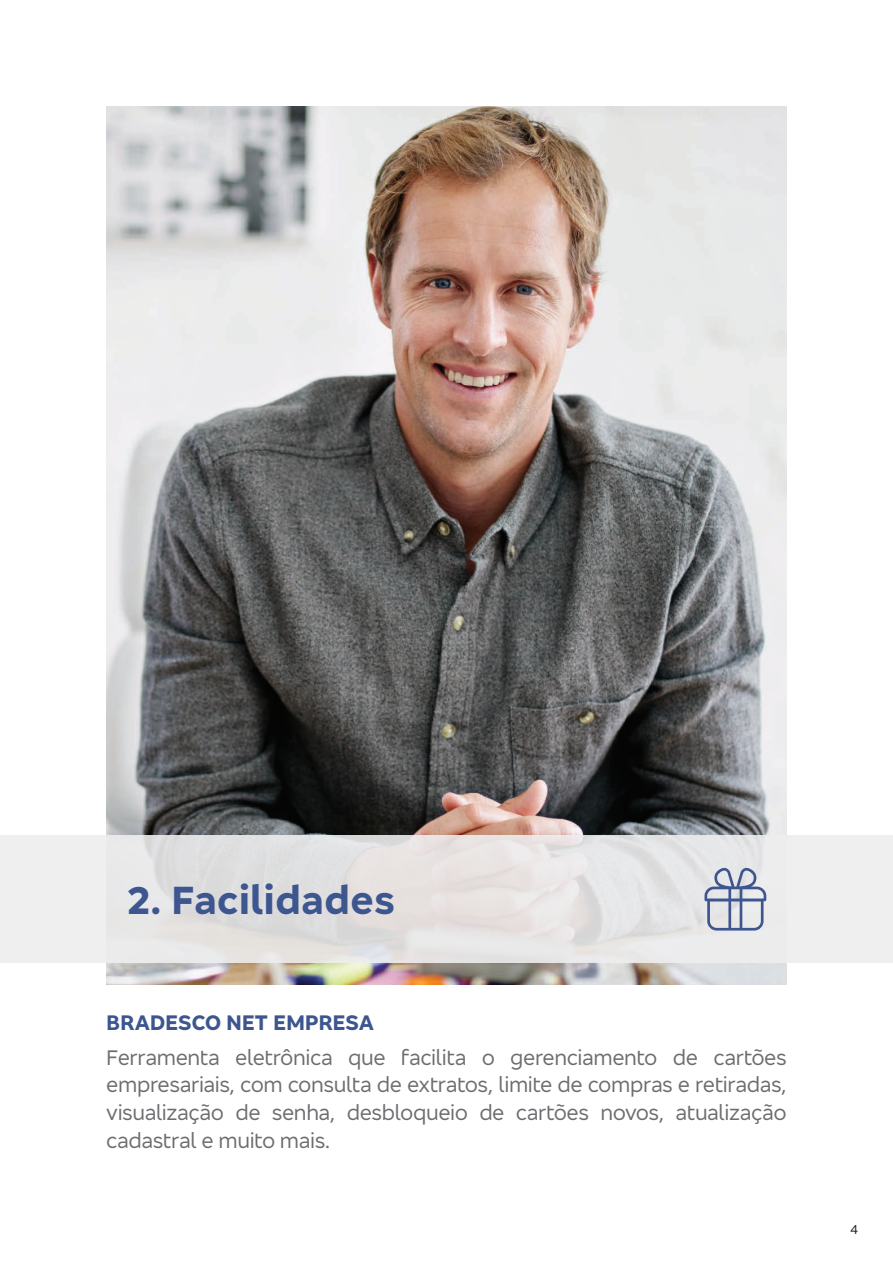
<style>
.page{position:relative;width:893px;height:1263px;background:#fff}
.page>*{position:absolute;margin:0;border:0;box-sizing:border-box;transform-origin:0 0}
.t1{font:700 40.5px "Bradesco Sans";color:#3d568f}
.t2{font:21.75px/27.8px "Bradesco Sans";letter-spacing:-.02em;color:#6c6d70;text-align:justify}
.t3{font:700 21.75px "Bradesco Sans";letter-spacing:-.01em;color:#3d568f}
.t4{font:13.5px "Bradesco Sans";color:#231f20}
</style>
<div class="page">
<img style="left:106px;top:106px;width:681px;height:878px">
<svg style="left:0;top:835px;width:893px;height:128px;fill:#e8e7e7"></svg>
<svg style="left:704px;top:868px;width:62px;height:62px;background:#b7becf"></svg>
<h1 class="t1" style="left:127px;top:874px;width:270px">2. Facilidades</h1>
<p class="t3" style="left:106px;top:1009px;width:269px">BRADESCO NET EMPRESA</p>
<p class="t2" style="left:106px;top:1042px;width:682px">Ferramenta eletrônica que facilita o gerenciamento de cartões empresariais, com consulta de extratos, limite de compras e retiradas, visualização de senha, desbloqueio de cartões novos, atualização cadastral e muito mais.</p>
<p class="t4" style="left:850px;top:1221px;width:10px">4</p>
</div>
